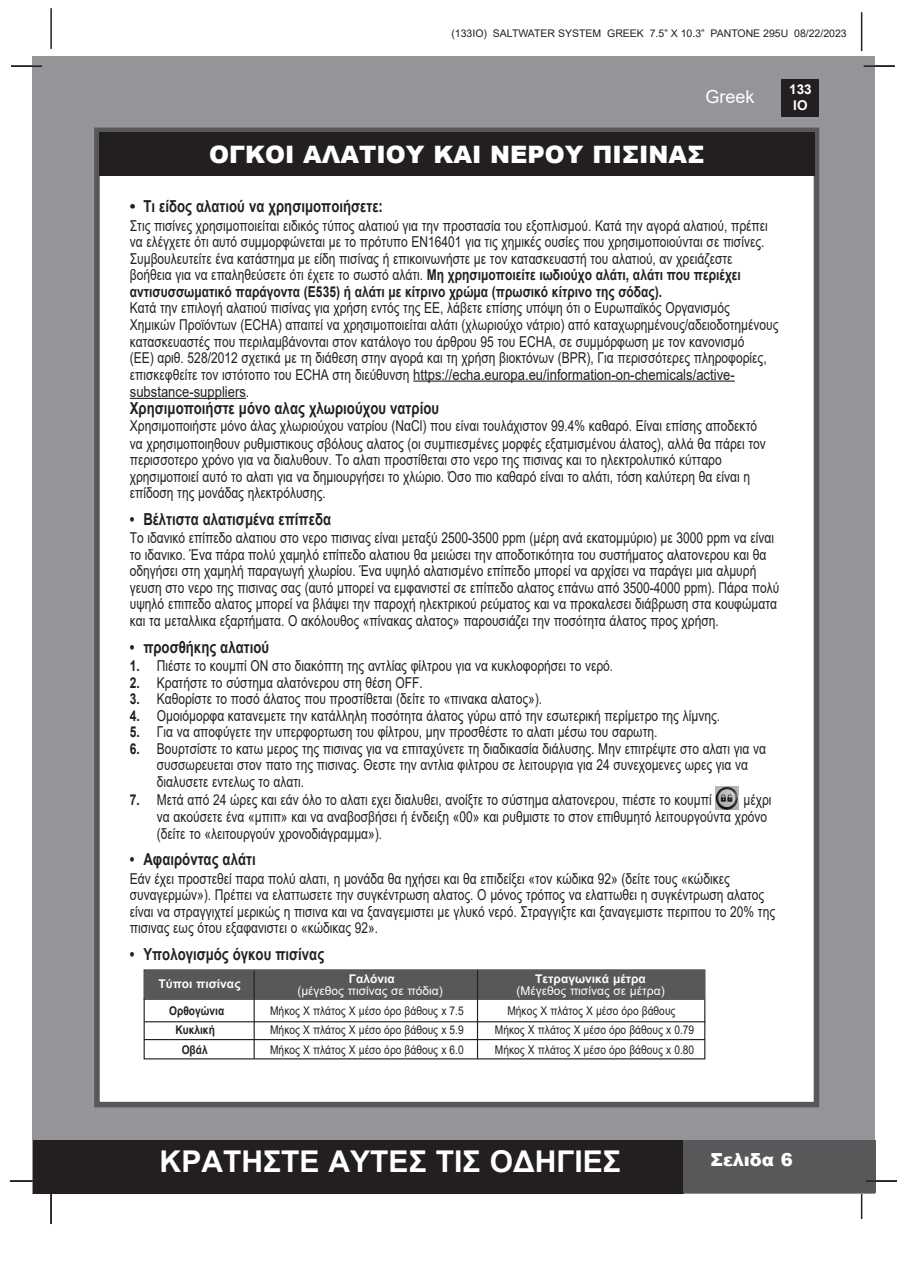
<style>
.page{position:relative;width:897px;height:1264px;background:#fff}
.page>*{position:absolute;margin:0;border:0;box-sizing:border-box;transform-origin:0 0}
.t1{font:700 30px "Arial";color:#fff}
.t2{font:900 24px "Arial";color:#fff}
.t3{font:900 18px "Arial";color:#fff}
.t4{font:18px "Arial";color:#fff}
.t5{font:700 16.5px "Arial";color:#231f20;scale:.8 1}
.t6{font:700 16.5px "Arial";color:#231f20}
.t7{font:15px/16.5px "Arial";color:#231f20;scale:.8 1}
.t8{font:700 13.5px/16.2px "Arial";color:#fff;text-align:center}
.t9{font:12px "Arial";color:#231f20;scale:.85 1}
.t10{font:12px "Arial";color:#fff}
.t11{font:700 12px "Arial";color:#fff}
.t12{font:700 12px "Arial";color:#231f20;scale:.85 1}
.t13{font:10.5px "Arial";color:#231f20}
.s1{font-weight:700}
</style>
<div class="page">
<hr style="left:50px;top:8px;width:2px;height:41px;background:#231f20">
<hr style="left:860px;top:12px;width:2px;height:39px;background:#231f20">
<hr style="left:860px;top:1189px;width:2px;height:30px;background:#231f20">
<div style="left:33px;top:56px;width:842px;height:1137px;background:#939598"></div>
<div style="left:781px;top:79px;width:38px;height:38px;background:#231f20"></div>
<div style="left:33px;top:1140px;width:650px;height:53px;background:#231f20"></div>
<div style="left:682px;top:1140px;width:193px;height:53px;background:#57585a"></div>
<div style="left:94px;top:128px;width:725px;height:979px;background:#fff;border:6px solid #57585a"></div>
<hr style="left:863px;top:65px;width:31px;height:2px;background:#231f20">
<hr style="left:865px;top:1180px;width:31px;height:1px;background:#231f20">
<hr style="left:50px;top:1193px;width:2px;height:31px;background:#231f20">
<hr style="left:10px;top:1180px;width:31px;height:1px;background:#231f20">
<hr style="left:11px;top:65px;width:31px;height:2px;background:#231f20">
<div style="left:99px;top:132px;width:715px;height:43px;background:#231f20"></div>
<hr style="left:413px;top:380px;width:321px;height:2px;background:#231f20">
<hr style="left:130px;top:398px;width:116px;height:1px;background:#231f20">
<img style="left:715px;top:786px;width:23px;height:23px">
<hr style="left:144px;top:998px;width:560px;height:1px;background:#231f20">
<hr style="left:144px;top:1039px;width:561px;height:1px;background:#231f20">
<hr style="left:144px;top:1021px;width:561px;height:1px;background:#231f20">
<div style="left:145px;top:970px;width:559px;height:29px;background:#57585a"></div>
<hr style="left:253px;top:970px;width:2px;height:88px;background:#231f20">
<hr style="left:477px;top:970px;width:1px;height:88px;background:#231f20">
<p class="t13" style="left:451px;top:26px;width:397px">(133IO) SALTWATER SYSTEM GREEK 7.5” X 10.3” PANTONE 295U 08/22/2023</p>
<p class="t4" style="left:705px;top:84px;width:51px">Greek</p>
<p class="t8" style="left:789px;top:81px;width:24px">133<br>IO</p>
<p class="t2" style="left:209px;top:137px;width:497px">ΟΓΚΟΙ ΑΛΑΤΙΟΥ ΚΑΙ ΝΕΡΟΥ ΠΙΣΙΝΑΣ</p>
<p class="t6" style="left:130px;top:195px;width:255px">• Τι είδος αλατιού να χρησιμοποιήσετε:</p>
<p class="t7" style="left:130px;top:217px;width:799px">Στις πισίνες χρησιμοποιείται ειδικός τύπος αλατιού για την προστασία του εξοπλισμού. Κατά την αγορά αλατιού, πρέπει να ελέγχετε ότι αυτό συμμορφώνεται με το πρότυπο EN16401 για τις χημικές ουσίες που χρησιμοποιούνται σε πισίνες.<br>Συμβουλευτείτε ένα κατάστημα με είδη πισίνας ή επικοινωνήστε με τον κατασκευαστή του αλατιού, αν χρειάζεστε βοήθεια για να επαληθεύσετε ότι έχετε το σωστό αλάτι. <span class="s1">Μη χρησιμοποιείτε ιωδιούχο αλάτι, αλάτι που περιέχει αντισυσσωματικό παράγοντα (E535) ή αλάτι με κίτρινο χρώμα (πρωσικό κίτρινο της σόδας).</span></p>
<p class="t7" style="left:130px;top:300px;width:812px">Κατά την επιλογή αλατιού πισίνας για χρήση εντός της ΕΕ, λάβετε επίσης υπόψη ότι ο Ευρωπαϊκός Οργανισμός Χημικών Προϊόντων (ECHA) απαιτεί να χρησιμοποιείται αλάτι (χλωριούχο νάτριο) από καταχωρημένους/αδειοδοτημένους κατασκευαστές που περιλαμβάνονται στον κατάλογο του άρθρου 95 του ECHA, σε συμμόρφωση με τον κανονισμό<br>(ΕΕ) αριθ. 528/2012 σχετικά με τη διάθεση στην αγορά και τη χρήση βιοκτόνων (BPR), Για περισσότερες πληροφορίες, επισκεφθείτε τον ιστότοπο του ECHA στη διεύθυνση https://echa.europa.eu/information-on-chemicals/active&shy;substance-suppliers.</p>
<p class="t5" style="left:130px;top:396px;width:388px">Χρησιμοποιήστε μόνο αλας χλωριούχου νατρίου</p>
<p class="t7" style="left:130px;top:417px;width:785px">Χρησιμοποιήστε μόνο άλας χλωριούχου νατρίου (ΝαCl) που είναι τουλάχιστον 99.4% καθαρό. Είναι επίσης αποδεκτό</p>
<p class="t7" style="left:130px;top:435px;width:796px">να χρησιμοποιηθουν ρυθμιστικους σβόλους αλατος (οι συμπιεσμένες μορφές εξατμισμένου άλατος), αλλά θα πάρει τον</p>
<p class="t7" style="left:130px;top:451px;width:776px">περισσοτερο χρόνο για να διαλυθουν. Το αλατι προστίθεται στο νερο της πισινας και το ηλεκτρολυτικό κύτταρο χρησιμοποιεί αυτό το αλατι για να δημιουργήσει το χλώριο. Όσο πιο καθαρό είναι το αλάτι, τόση καλύτερη θα είναι η επίδοση της μονάδας ηλεκτρόλυσης.</p>
<p class="t5" style="left:130px;top:507px;width:253px">• Βέλτιστα αλατισμένα επίπεδα</p>
<p class="t7" style="left:130px;top:530px;width:806px">Το ιδανικό επίπεδο αλατιου στο νερο πισινας είναι μεταξύ 2500-3500 ppm (μέρη ανά εκατομμύριο) με 3000 ppm να είναι</p>
<p class="t7" style="left:130px;top:546px;width:797px">το ιδανικο. Ένα πάρα πολύ χαμηλό επίπεδο αλατιου θα μειώσει την αποδοτικότητα του συστήματος αλατονερου και θα</p>
<p class="t7" style="left:130px;top:563px;width:784px">οδηγήσει στη χαμηλή παραγωγή χλωρίου. Ένα υψηλό αλατισμένο επίπεδο μπορεί να αρχίσει να παράγει μια αλμυρή</p>
<p class="t7" style="left:130px;top:579px;width:813px">γευση στο νερο της πισινας σας (αυτό μπορεί να εμφανιστεί σε επίπεδο αλατος επάνω από 3500-4000 ppm). Πάρα πολύ</p>
<p class="t7" style="left:130px;top:596px;width:810px">υψηλό επιπεδο αλατος μπορεί να βλάψει την παροχή ηλεκτρικού ρεύματος και να προκαλεσει διάβρωση στα κουφώματα</p>
<p class="t7" style="left:130px;top:612px;width:737px">και τα μεταλλικα εξαρτήματα. Ο ακόλουθος «πίνακας αλατος» παρουσιάζει την ποσότητα άλατος προς χρήση.</p>
<p class="t5" style="left:130px;top:635px;width:176px">• προσθήκης αλατιού</p>
<p class="t7" style="left:130px;top:657px;width:605px"><span class="s1">1.</span> Πιέστε το κουμπί ΟΝ στο διακόπτη της αντλίας φίλτρου για να κυκλοφορήσει το νερό.</p>
<p class="t7" style="left:130px;top:674px;width:367px"><span class="s1">2.</span> Κρατήστε το σύστημα αλατόνερου στη θέση OFF.</p>
<p class="t7" style="left:130px;top:690px;width:517px"><span class="s1">3.</span> Καθορίστε το ποσό άλατος που προστίθεται (δείτε το «πινακα αλατος»).</p>
<p class="t7" style="left:130px;top:707px;width:739px"><span class="s1">4.</span> Ομοιόμορφα κατανεμετε την κατάλληλη ποσότητα άλατος γύρω από την εσωτερική περίμετρο της λίμνης.</p>
<p class="t7" style="left:130px;top:723px;width:661px"><span class="s1">5.</span> Για να αποφύγετε την υπερφορτωση του φίλτρου, μην προσθέστε το αλατι μέσω του σαρωτη.</p>
<p class="t7" style="left:130px;top:740px;width:796px"><span class="s1">6.</span> Βουρτσίστε το κατω μερος της πισινας για να επιταχύνετε τη διαδικασία διάλυσης. Μην επιτρέψτε στο αλατι για να</p>
<p class="t7" style="left:157px;top:756px;width:740px">συσσωρευεται στον πατο της πισινας. Θεστε την αντλια φιλτρου σε λειτουργια για 24 συνεχομενες ωρες για να διαλυσετε εντελως το αλατι.</p>
<p class="t7" style="left:130px;top:791px;width:728px"><span class="s1">7.</span> Μετά από 24 ώρες και εάν όλο το αλατι εχει διαλυθει, ανοίξτε το σύστημα αλατονερου, πιέστε το κουμπί</p>
<p class="t7" style="left:157px;top:791px;width:769px;text-indent:586px">μέχρι να ακούσετε ένα «μπιπ» και να αναβοσβήσει ή ένδειξη «00» και ρυθμιστε το στον επιθυμητό λειτουργούντα χρόνο (δείτε το «λειτουργούν χρονοδιάγραμμα»).</p>
<p class="t5" style="left:130px;top:848px;width:159px">• Αφαιρόντας αλάτι</p>
<p class="t7" style="left:130px;top:870px;width:751px">Εάν έχει προστεθεί παρα πολύ αλατι, η μονάδα θα ηχήσει και θα επιδείξει «τον κώδικα 92» (δείτε τους «κώδικες</p>
<p class="t7" style="left:130px;top:886px;width:794px">συναγερμών»). Πρέπει να ελαττωσετε την συγκέντρωση αλατος. Ο μόνος τρόπος να ελαττωθει η συγκέντρωση αλατος</p>
<p class="t7" style="left:130px;top:903px;width:808px">είναι να στραγγιχτεί μερικώς η πισινα και να ξαναγεμιστει με γλυκό νερό. Στραγγιξτε και ξαναγεμιστε περιπου το 20% της</p>
<p class="t7" style="left:130px;top:919px;width:312px">πισινας εως ότου εξαφανιστει ο «κώδικας 92».</p>
<p class="t5" style="left:130px;top:942px;width:244px">• Υπολογισμός όγκου πισίνας</p>
<p class="t11" style="left:158px;top:975px;width:84px">Τύποι πισίνας</p>
<p class="t11" style="left:349px;top:970px;width:47px">Γαλόνια</p>
<p class="t10" style="left:297px;top:982px;width:147px">(μέγεθος πισίνας σε πόδια)</p>
<p class="t11" style="left:535px;top:970px;width:112px">Τετραγωνικά μέτρα</p>
<p class="t10" style="left:516px;top:982px;width:150px">(Μέγεθος πισίνας σε μέτρα)</p>
<p class="t12" style="left:169px;top:1002px;width:66px">Ορθογώνια</p>
<p class="t9" style="left:270px;top:1002px;width:229px">Μήκος Χ πλάτος Χ μέσο όρο βάθους x 7.5</p>
<p class="t9" style="left:507px;top:1002px;width:199px">Μήκος Χ πλάτος Χ μέσο όρο βάθους</p>
<p class="t12" style="left:175px;top:1021px;width:48px">Κυκλική</p>
<p class="t9" style="left:270px;top:1021px;width:229px">Μήκος Χ πλάτος Χ μέσο όρο βάθους x 5.9</p>
<p class="t9" style="left:495px;top:1021px;width:236px">Μήκος Χ πλάτος Χ μέσο όρο βάθους x 0.79</p>
<p class="t12" style="left:182px;top:1041px;width:32px">Οβάλ</p>
<p class="t9" style="left:270px;top:1041px;width:229px">Μήκος Χ πλάτος Χ μέσο όρο βάθους x 6.0</p>
<p class="t9" style="left:495px;top:1041px;width:236px">Μήκος Χ πλάτος Χ μέσο όρο βάθους x 0.80</p>
<h1 class="t1" style="left:160px;top:1140px;width:462px">ΚΡΑΤΗΣΤΕ ΑΥΤΕΣ ΤΙΣ ΟΔΗΓΙΕΣ</h1>
<p class="t3" style="left:710px;top:1146px;width:84px">Σελιδα 6</p>
</div>
